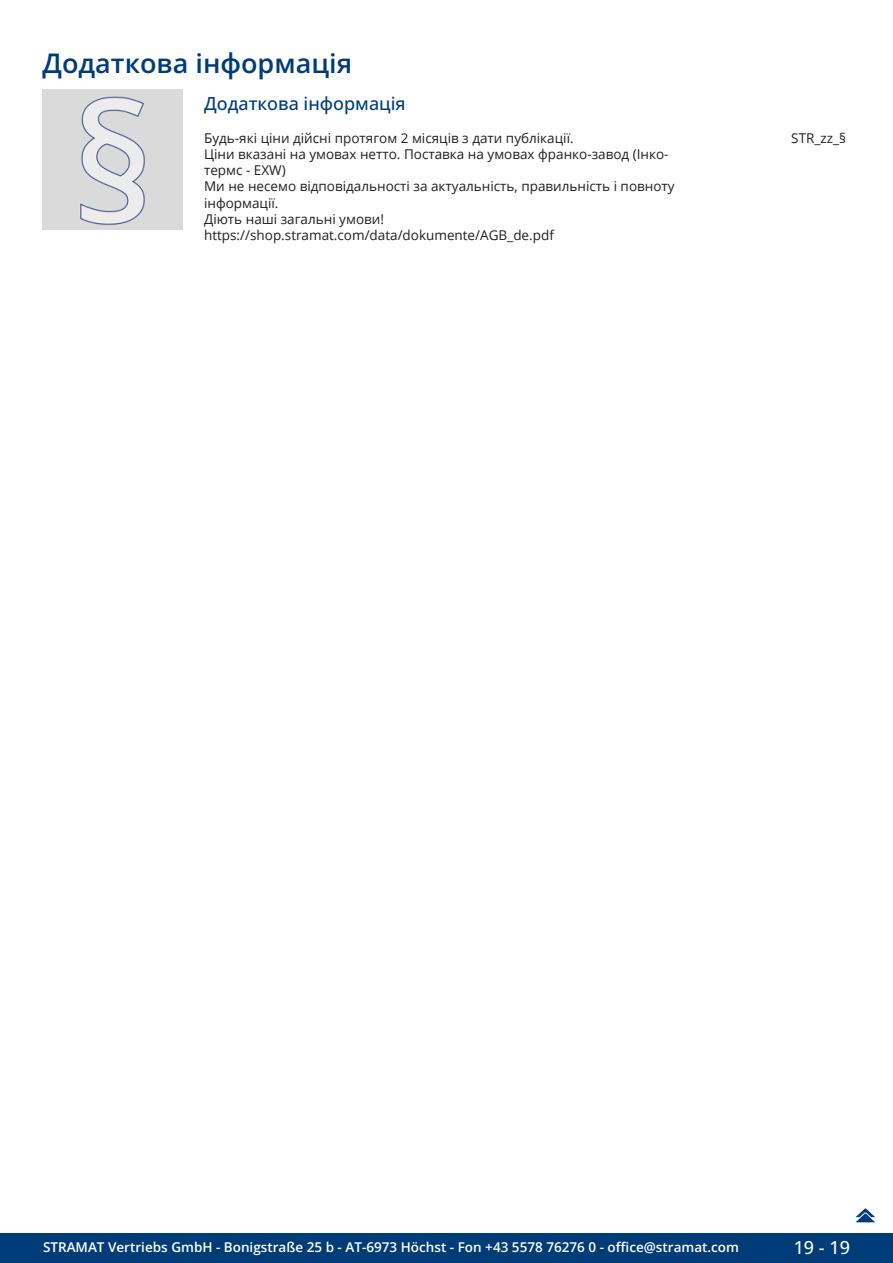
<style>
.page{position:relative;width:893px;height:1263px;background:#fff}
.page>*{position:absolute;margin:0;border:0;box-sizing:border-box;transform-origin:0 0}
.GruppeName{font:600 27px "Open Sans";color:#003d78}
.ArtikelName{font:500 18px "Open Sans";color:#003d78}
.t1{font:500 18px "Open Sans";color:#fff}
.Beschreibung{font:13.5px/16.2px "Open Sans";color:#231f20}
.t2{font:600 13.5px "Open Sans";color:#fff}
.ArtikelNummer{font:13.5px "Open Sans";color:#231f20}
</style>
<div class="page">
<div style="left:0;top:1233px;width:893px;height:30px;background:#003d78"></div>
<img style="left:43px;top:89px;width:140px;height:141px">
<svg style="left:855px;top:1208px;width:21px;height:15px"></svg>
<p class="GruppeName" style="left:43px;top:44px;width:311px">Додаткова інформація</p>
<p class="ArtikelName" style="left:204px;top:91px;width:203px">Додаткова інформація</p>
<p class="Beschreibung" style="left:204px;top:129px;width:472px">Будь-які ціни дійсні протягом 2 місяців з дати публікації.<br>Ціни вказані на умовах нетто. Поставка на умовах франко-завод (Інко&shy;термс - EXW)<br>Ми не несемо відповідальності за актуальність, правильність і повноту інформації.<br>Діють наші загальні умови! https://shop.stramat.com/data/dokumente/AGB_de.pdf</p>
<p class="ArtikelNummer" style="left:791px;top:128px;width:56px">STR_zz_§</p>
<p class="t2" style="left:43px;top:1238px;width:698px">STRAMAT Vertriebs GmbH - Bonigstraße 25 b - AT-6973 Höchst - Fon +43 5578 76276 0 - office@stramat.com</p>
<h2 class="t1" style="left:794px;top:1234px;width:58px">19 - 19</h2>
</div>
